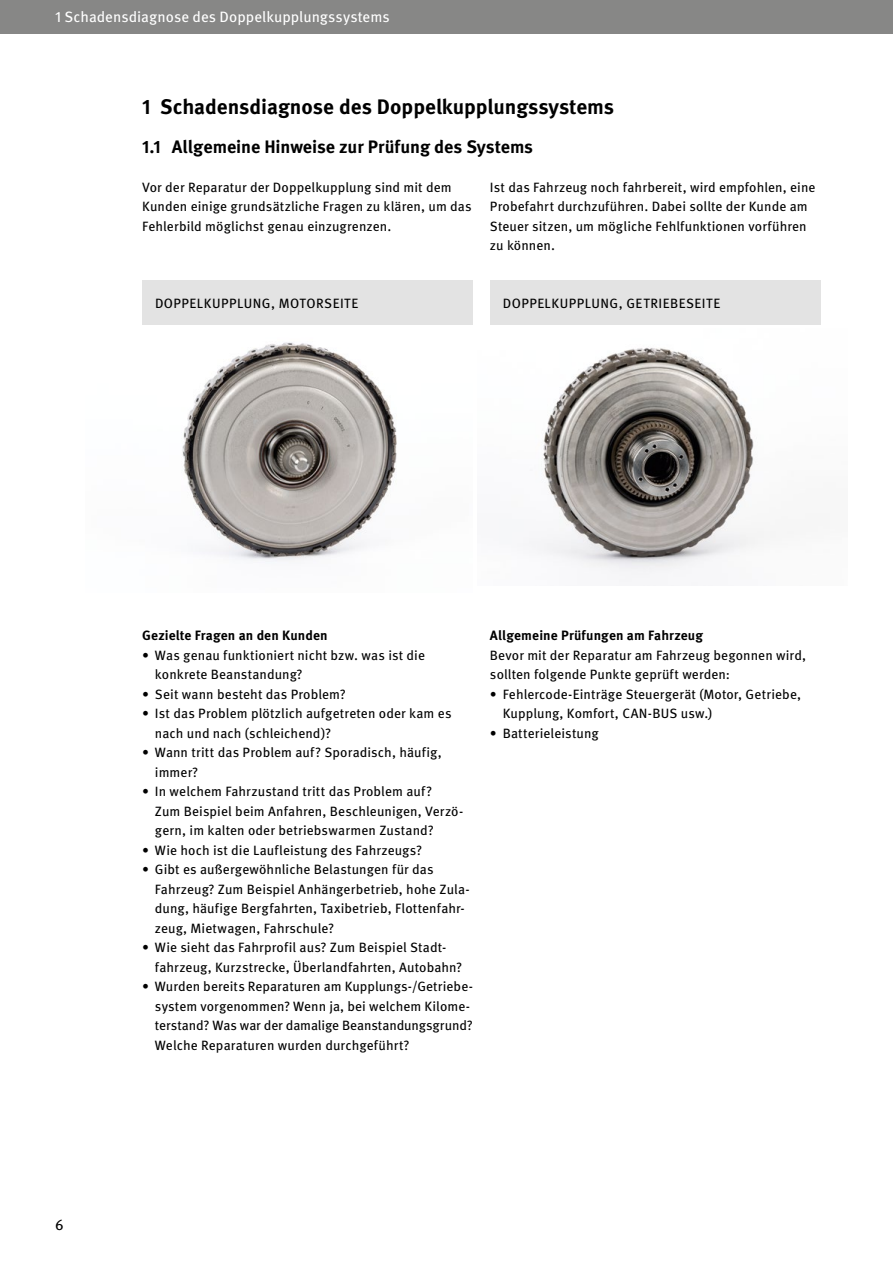
<style>
.page{position:relative;width:893px;height:1263px;background:#fff}
.page>*{position:absolute;margin:0;border:0;box-sizing:border-box;transform-origin:0 0}
.t1{font:700 21px "Meta OT";color:#000}
.t2{font:700 18px "Meta OT";letter-spacing:-.005em;color:#000}
.t3{font:15px "Meta OT";color:#fff}
.t4{font:15px "Meta OT";color:#000}
.t5{font:13.5px/19.5px "Meta OT";letter-spacing:.005em;color:#000}
.t6{font:700 13.5px "Meta OT";letter-spacing:.01em;color:#000}
.t7{font:13.5px "Meta OT";letter-spacing:.035em;color:#000}
</style>
<div class="page">
<div style="left:0;top:0;width:893px;height:34px;background:#878786"></div>
<img style="left:182px;top:342px;width:215px;height:221px">
<div style="left:142px;top:281px;width:331px;height:44px;background:#e3e3e3"></div>
<div style="left:490px;top:281px;width:331px;height:44px;background:#e3e3e3"></div>
<img style="left:529px;top:347px;width:235px;height:228px">
<p class="t3" style="left:55px;top:8px;width:336px">1 Schadensdiagnose des Doppelkupplungssystems</p>
<h1 class="t1" style="left:142px;top:93px;width:473px">1 Schadensdiagnose des Doppelkupplungssystems</h1>
<h2 class="t2" style="left:142px;top:135px;width:392px">1.1 Allgemeine Hinweise zur Prüfung des Systems</h2>
<p class="t5" style="left:142px;top:178px;width:331px">Vor der Reparatur der Doppelkupplung sind mit dem<br>Kunden einige grundsätzliche Fragen zu klären, um das<br>Fehlerbild möglichst genau einzugrenzen.</p>
<p class="t5" style="left:490px;top:177px;width:327px">Ist das Fahrzeug noch fahrbereit, wird empfohlen, eine Probefahrt durchzuführen. Dabei sollte der Kunde am Steuer sitzen, um mögliche Fehlfunktionen vorführen zu können.</p>
<p class="t7" style="left:155px;top:295px;width:205px">DOPPELKUPPLUNG, MOTORSEITE</p>
<p class="t7" style="left:503px;top:295px;width:219px">DOPPELKUPPLUNG, GETRIEBESEITE</p>
<p class="t4" style="left:55px;top:1215px;width:10px">6</p>
<p class="t6" style="left:142px;top:627px;width:187px">Gezielte Fragen an den Kunden</p>
<p class="t5" style="left:155px;top:645px;width:272px;text-indent:-13px">• Was genau funktioniert nicht bzw. was ist die konkrete Beanstandung?</p>
<p class="t5" style="left:142px;top:684px;width:205px">• Seit wann besteht das Problem?</p>
<p class="t5" style="left:155px;top:704px;width:298px;text-indent:-13px">• Ist das Problem plötzlich aufgetreten oder kam es nach und nach (schleichend)?</p>
<p class="t5" style="left:155px;top:743px;width:288px;text-indent:-13px">• Wann tritt das Problem auf? Sporadisch, häufig, immer?</p>
<p class="t5" style="left:155px;top:782px;width:310px;text-indent:-13px">• In welchem Fahrzustand tritt das Problem auf?<br>Zum Beispiel beim Anfahren, Beschleunigen, Verzö&shy;gern, im kalten oder betriebswarmen Zustand?</p>
<p class="t5" style="left:142px;top:840px;width:281px">• Wie hoch ist die Laufleistung des Fahrzeugs?</p>
<p class="t5" style="left:155px;top:860px;width:316px;text-indent:-13px">• Gibt es außergewöhnliche Belastungen für das Fahrzeug? Zum Beispiel Anhängerbetrieb, hohe Zula&shy;dung, häufige Bergfahrten, Taxibetrieb, Flottenfahr&shy;zeug, Mietwagen, Fahrschule?</p>
<p class="t5" style="left:155px;top:938px;width:309px;text-indent:-13px">• Wie sieht das Fahrprofil aus? Zum Beispiel Stadt&shy;fahrzeug, Kurzstrecke, Überlandfahrten, Autobahn?</p>
<p class="t5" style="left:155px;top:977px;width:319px;text-indent:-13px">• Wurden bereits Reparaturen am Kupplungs-/Getriebe&shy;system vorgenommen? Wenn ja, bei welchem Kilome&shy;terstand? Was war der damalige Beanstandungsgrund?<br>Welche Reparaturen wurden durchgeführt?</p>
<p class="t6" style="left:490px;top:627px;width:214px">Allgemeine Prüfungen am Fahrzeug</p>
<p class="t5" style="left:490px;top:645px;width:318px">Bevor mit der Reparatur am Fahrzeug begonnen wird, sollten folgende Punkte geprüft werden:</p>
<p class="t5" style="left:503px;top:684px;width:300px;text-indent:-13px">• Fehlercode-Einträge Steuergerät (Motor, Getriebe,<br>Kupplung, Komfort, CAN-BUS usw.)</p>
<p class="t5" style="left:490px;top:723px;width:110px">• Batterieleistung</p>
</div>
